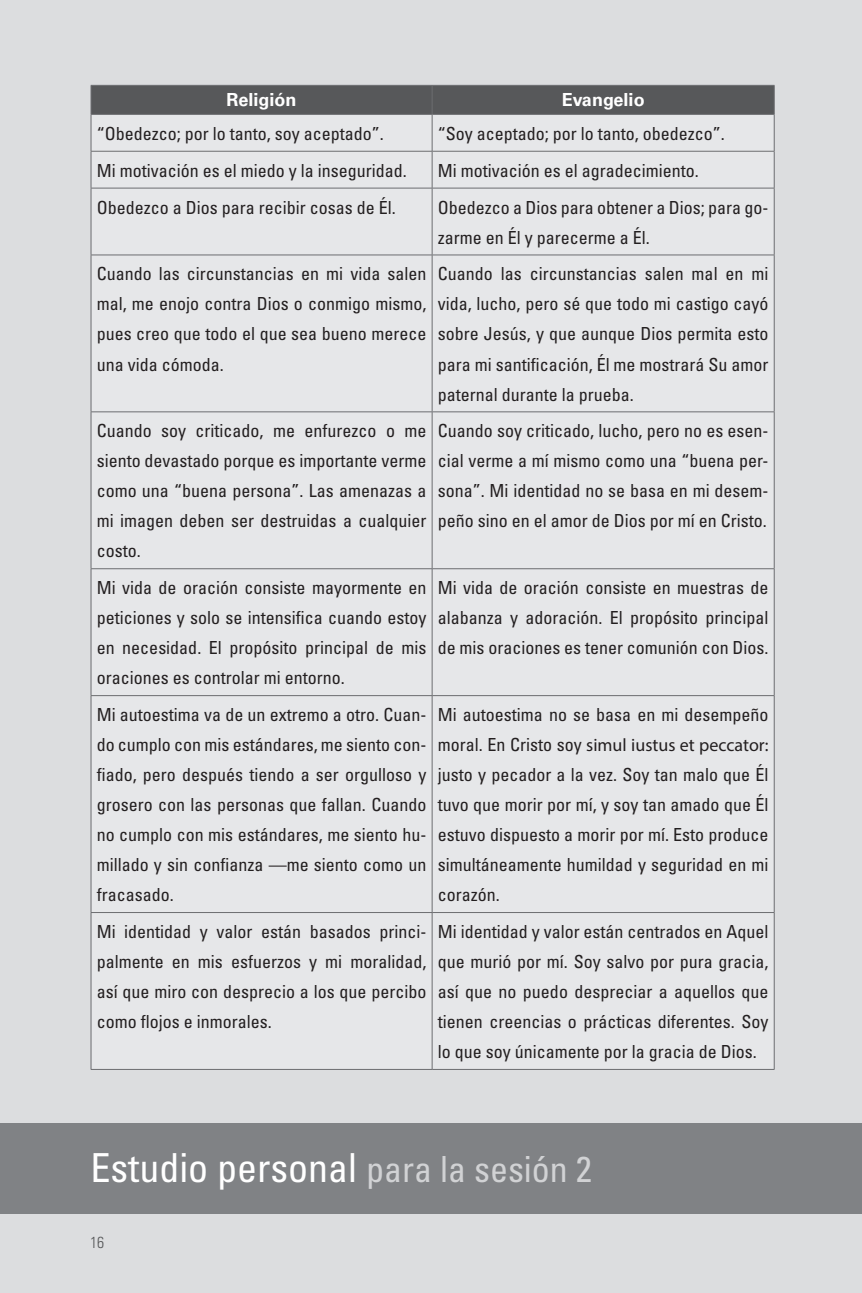
<style>
.page{position:relative;width:862px;height:1293px;background:#dcdddf}
.page>*{position:absolute;margin:0;border:0;box-sizing:border-box;transform-origin:0 0}
.t1{font:condensed 40px "Univers LT Std";color:#fff}
.mainparagraph{font:condensed 18px/30px "Univers LT Std";color:#231f20;text-align:justify}
.mainparagraph-2{font:700 18px "Univers LT Std";color:#fff}
.t2{font:300 condensed 16px "Univers LT Std";color:#57585a}
.s1{font-family:"Myriad Pro";font-stretch:normal}
.s2{font-size:36px;color:#d1d2d4}
</style>
<div class="page">
<div style="left:0;top:1123px;width:862px;height:90px;background:#808285"></div>
<div style="left:92px;top:115px;width:682px;height:954px;background:#e6e7e9"></div>
<div style="left:91px;top:85px;width:684px;height:29px;background:#57585a"></div>
<hr style="left:91px;top:114px;width:341px;height:1px;background:#6c6d70">
<hr style="left:91px;top:115px;width:1px;height:36px;background:#6c6d70">
<hr style="left:432px;top:114px;width:342px;height:1px;background:#6c6d70">
<hr style="left:432px;top:115px;width:1px;height:36px;background:#6c6d70">
<hr style="left:774px;top:115px;width:1px;height:36px;background:#6c6d70">
<hr style="left:91px;top:151px;width:341px;height:1px;background:#6c6d70">
<hr style="left:91px;top:151px;width:1px;height:37px;background:#6c6d70">
<hr style="left:432px;top:151px;width:342px;height:1px;background:#6c6d70">
<hr style="left:432px;top:151px;width:1px;height:37px;background:#6c6d70">
<hr style="left:774px;top:151px;width:1px;height:37px;background:#6c6d70">
<hr style="left:91px;top:188px;width:341px;height:1px;background:#6c6d70">
<hr style="left:91px;top:188px;width:1px;height:67px;background:#6c6d70">
<hr style="left:432px;top:188px;width:342px;height:1px;background:#6c6d70">
<hr style="left:432px;top:188px;width:1px;height:67px;background:#6c6d70">
<hr style="left:774px;top:188px;width:1px;height:67px;background:#6c6d70">
<hr style="left:91px;top:255px;width:341px;height:1px;background:#6c6d70">
<hr style="left:91px;top:255px;width:1px;height:156px;background:#6c6d70">
<hr style="left:432px;top:255px;width:342px;height:1px;background:#6c6d70">
<hr style="left:432px;top:255px;width:1px;height:156px;background:#6c6d70">
<hr style="left:774px;top:255px;width:1px;height:156px;background:#6c6d70">
<hr style="left:91px;top:411px;width:341px;height:1px;background:#6c6d70">
<hr style="left:91px;top:412px;width:1px;height:156px;background:#6c6d70">
<hr style="left:432px;top:411px;width:342px;height:1px;background:#6c6d70">
<hr style="left:432px;top:412px;width:1px;height:156px;background:#6c6d70">
<hr style="left:774px;top:412px;width:1px;height:156px;background:#6c6d70">
<hr style="left:91px;top:568px;width:341px;height:1px;background:#6c6d70">
<hr style="left:91px;top:569px;width:1px;height:126px;background:#6c6d70">
<hr style="left:432px;top:568px;width:342px;height:1px;background:#6c6d70">
<hr style="left:432px;top:569px;width:1px;height:126px;background:#6c6d70">
<hr style="left:774px;top:569px;width:1px;height:126px;background:#6c6d70">
<hr style="left:91px;top:695px;width:341px;height:1px;background:#6c6d70">
<hr style="left:91px;top:696px;width:1px;height:216px;background:#6c6d70">
<hr style="left:432px;top:695px;width:342px;height:1px;background:#6c6d70">
<hr style="left:432px;top:696px;width:1px;height:216px;background:#6c6d70">
<hr style="left:774px;top:696px;width:1px;height:216px;background:#6c6d70">
<hr style="left:91px;top:912px;width:341px;height:1px;background:#6c6d70">
<hr style="left:91px;top:913px;width:1px;height:156px;background:#6c6d70">
<hr style="left:432px;top:912px;width:342px;height:1px;background:#6c6d70">
<hr style="left:432px;top:913px;width:1px;height:156px;background:#6c6d70">
<hr style="left:774px;top:913px;width:1px;height:156px;background:#6c6d70">
<hr style="left:91px;top:1069px;width:341px;height:1px;background:#6c6d70">
<hr style="left:432px;top:1069px;width:342px;height:1px;background:#6c6d70">
<p class="mainparagraph-2" style="left:226px;top:89px;width:72px">Religión</p>
<p class="mainparagraph-2" style="left:562px;top:89px;width:84px">Evangelio</p>
<p class="mainparagraph" style="left:97px;top:118px;width:288px">“Obedezco; por lo tanto, soy aceptado”.</p>
<p class="mainparagraph" style="left:438px;top:118px;width:288px">“Soy aceptado; por lo tanto, obedezco”.</p>
<p class="mainparagraph" style="left:97px;top:155px;width:311px">Mi motivación es el miedo y la inseguridad.</p>
<p class="mainparagraph" style="left:438px;top:155px;width:262px">Mi motivación es el agradecimiento.</p>
<p class="mainparagraph" style="left:97px;top:192px;width:300px">Obedezco a Dios para recibir cosas de Él.</p>
<p class="mainparagraph" style="left:438px;top:192px;width:332px">Obedezco a Dios para obtener a Dios; para go&shy;zarme en Él y parecerme a Él.</p>
<p class="mainparagraph" style="left:97px;top:259px;width:331px">Cuando las circunstancias en mi vida salen mal, me enojo contra Dios o conmigo mismo, pues creo que todo el que sea bueno merece una vida cómoda.</p>
<p class="mainparagraph" style="left:438px;top:259px;width:332px">Cuando las circunstancias salen mal en mi vida, lucho, pero sé que todo mi castigo cayó sobre Jesús, y que aunque Dios permita esto para mi santificación, Él me mostrará Su amor paternal durante la prueba.</p>
<p class="mainparagraph" style="left:97px;top:416px;width:331px">Cuando soy criticado, me enfurezco o me siento devastado porque es importante verme como una “buena persona”. Las amenazas a mi imagen deben ser destruidas a cualquier costo.</p>
<p class="mainparagraph" style="left:438px;top:416px;width:332px">Cuando soy criticado, lucho, pero no es esen&shy;cial verme a mí mismo como una “buena per&shy;sona”. Mi identidad no se basa en mi desem&shy;peño sino en el amor de Dios por mí en Cristo.</p>
<p class="mainparagraph" style="left:97px;top:572px;width:331px">Mi vida de oración consiste mayormente en peticiones y solo se intensifica cuando estoy en necesidad. El propósito principal de mis oraciones es controlar mi entorno.</p>
<p class="mainparagraph" style="left:438px;top:572px;width:332px">Mi vida de oración consiste en muestras de alabanza y adoración. El propósito principal de mis oraciones es tener comunión con Dios.</p>
<p class="mainparagraph" style="left:97px;top:699px;width:331px">Mi autoestima va de un extremo a otro. Cuan&shy;do cumplo con mis estándares, me siento con&shy;fiado, pero después tiendo a ser orgulloso y grosero con las personas que fallan. Cuando no cumplo con mis estándares, me siento hu&shy;millado y sin confianza —me siento como un fracasado.</p>
<p class="mainparagraph" style="left:438px;top:699px;width:332px">Mi autoestima no se basa en mi desempeño moral. En Cristo soy <span class="s1">simul iustus et peccator: </span>justo y pecador a la vez. Soy tan malo que Él tuvo que morir por mí, y soy tan amado que Él estuvo dispuesto a morir por mí. Esto produce simultáneamente humildad y seguridad en mi corazón.</p>
<p class="mainparagraph" style="left:97px;top:916px;width:331px">Mi identidad y valor están basados princi&shy;palmente en mis esfuerzos y mi moralidad, así que miro con desprecio a los que percibo como flojos e inmorales.</p>
<p class="mainparagraph" style="left:438px;top:916px;width:332px">Mi identidad y valor están centrados en Aquel que murió por mí. Soy salvo por pura gracia, así que no puedo despreciar a aquellos que tienen creencias o prácticas diferentes. Soy lo que soy únicamente por la gracia de Dios.</p>
<h1 class="t1" style="left:90px;top:1142px;width:503px">Estudio personal <span class="s2">para la sesión 2</span></h1>
<p class="t2" style="left:90px;top:1232px;width:16px">16</p>
</div>
